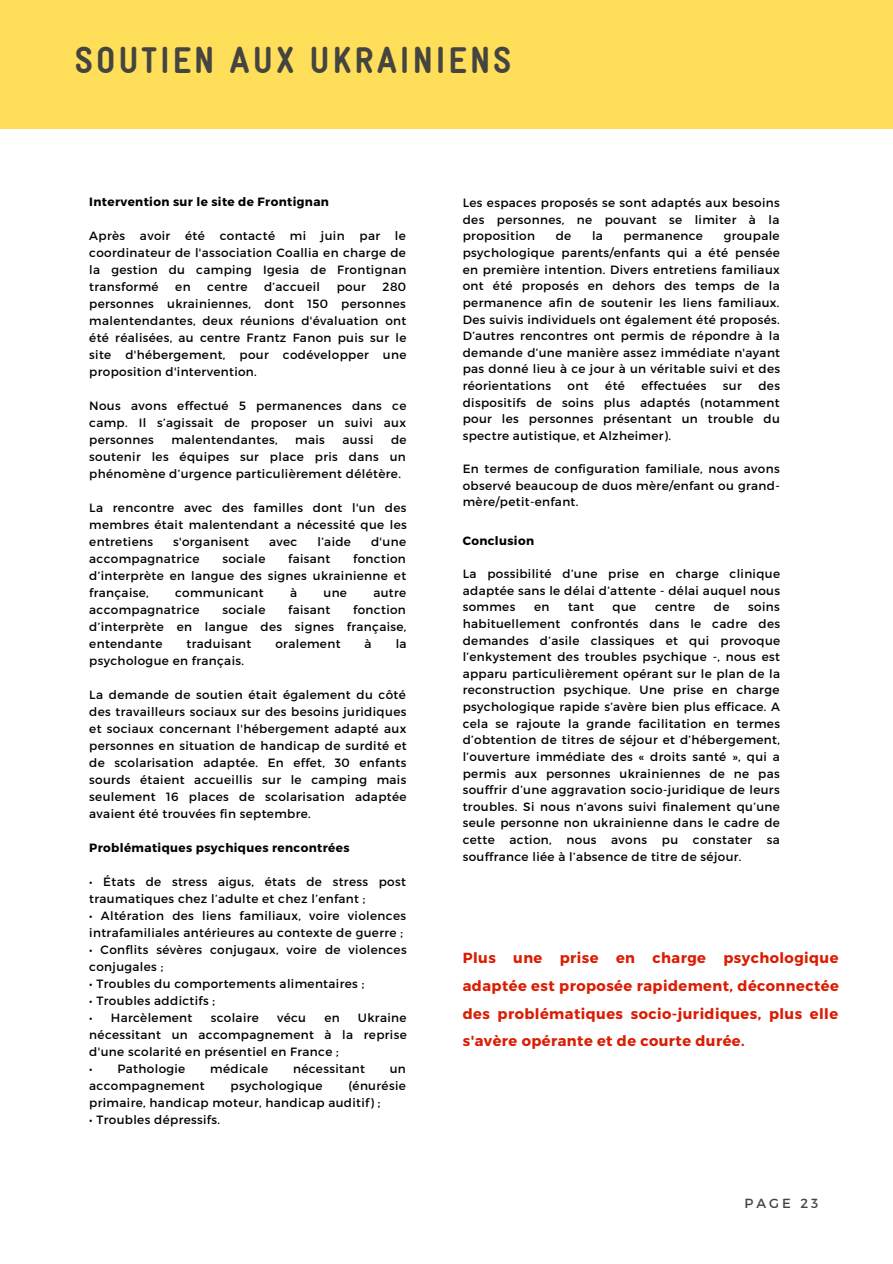
<style>
.page{position:relative;width:893px;height:1264px;background:#fff}
.page>*{position:absolute;margin:0;border:0;box-sizing:border-box;transform-origin:0 0}
.t1{font:900 condensed 37.35px "Gravur";letter-spacing:.08em;color:#444440}
.t2{font:700 14.55px/27.6px "Montserrat";letter-spacing:.03em;color:#da1d03;text-align:justify}
.t3{font:13.2px "Montserrat";letter-spacing:.23em;color:#444440}
.t4{font:12px/16.6px "Montserrat";letter-spacing:.03em;color:#000;text-align:justify}
.t5{font:700 12px "Montserrat";letter-spacing:.03em;color:#000}
</style>
<div class="page">
<div style="left:0;top:0;width:892px;height:129px;background:#ffde59"></div>
<p class="t1" style="left:75px;top:39px;width:438px">SOUTIEN AUX UKRAINIENS</p>
<p class="t5" style="left:89px;top:194px;width:241px">Intervention sur le site de Frontignan</p>
<p class="t4" style="left:89px;top:227px;width:318px">Après avoir été contacté mi juin par le coordinateur de l'association Coallia en charge de la gestion du camping Igesia de Frontignan transformé</p>
<p class="t4" style="left:175px;top:278px;width:17px">en</p>
<p class="t4" style="left:207px;top:278px;width:42px">centre</p>
<p class="t4" style="left:264px;top:278px;width:57px">d’accueil</p>
<p class="t4" style="left:337px;top:278px;width:31px">pour</p>
<p class="t4" style="left:89px;top:278px;width:319px;text-indent:293px">280 personnes ukrainiennes, dont 150 personnes malentendantes, deux réunions d'évaluation ont été réalisées, au centre Frantz Fanon puis sur le site d'hébergement, pour codévelopper une proposition d'intervention.</p>
<p class="t4" style="left:89px;top:397px;width:318px">Nous avons effectué 5 permanences dans ce camp. Il s’agissait de proposer un suivi aux personnes</p>
<p class="t4" style="left:171px;top:431px;width:108px">malentendantes,</p>
<p class="t4" style="left:295px;top:431px;width:31px">mais</p>
<p class="t4" style="left:342px;top:431px;width:32px">aussi</p>
<p class="t4" style="left:89px;top:430px;width:319px;text-indent:302px">de soutenir les équipes sur place pris dans un phénomène d’urgence particulièrement délétère.</p>
<p class="t4" style="left:89px;top:498px;width:319px">La rencontre avec des familles dont l'un des membres était malentendant a nécessité que les entretiens</p>
<p class="t4" style="left:173px;top:533px;width:77px">s'organisent</p>
<p class="t4" style="left:269px;top:533px;width:30px">avec</p>
<p class="t4" style="left:317px;top:533px;width:35px">l’aide</p>
<p class="t4" style="left:371px;top:533px;width:36px">d'une</p>
<p class="t4" style="left:89px;top:550px;width:112px">accompagnatrice</p>
<p class="t4" style="left:222px;top:550px;width:45px">sociale</p>
<p class="t4" style="left:288px;top:550px;width:44px">faisant</p>
<p class="t4" style="left:89px;top:549px;width:318px;text-indent:264px">fonction d’interprète en langue des signes ukrainienne et française,</p>
<p class="t4" style="left:175px;top:584px;width:90px">communicant</p>
<p class="t4" style="left:290px;top:584px;width:9px">à</p>
<p class="t4" style="left:323px;top:584px;width:25px">une</p>
<p class="t4" style="left:373px;top:584px;width:34px">autre</p>
<p class="t4" style="left:89px;top:600px;width:112px">accompagnatrice</p>
<p class="t4" style="left:222px;top:600px;width:45px">sociale</p>
<p class="t4" style="left:288px;top:600px;width:44px">faisant</p>
<p class="t4" style="left:89px;top:600px;width:319px;text-indent:264px">fonction d’interprète en langue des signes française, entendante</p>
<p class="t4" style="left:186px;top:634px;width:66px">traduisant</p>
<p class="t4" style="left:275px;top:634px;width:67px">oralement</p>
<p class="t4" style="left:364px;top:634px;width:9px">à</p>
<p class="t4" style="left:395px;top:634px;width:12px">la</p>
<p class="t4" style="left:89px;top:651px;width:156px">psychologue en français.</p>
<p class="t4" style="left:89px;top:685px;width:319px">La demande de soutien était également du côté des travailleurs sociaux sur des besoins juridiques et sociaux concernant l'hébergement adapté aux personnes en situation de handicap de surdité et de scolarisation adaptée. En effet, 30 enfants sourds étaient accueillis sur le camping mais seulement 16 places de scolarisation adaptée avaient été trouvées fin septembre.</p>
<p class="t5" style="left:89px;top:839px;width:262px">Problématiques psychiques rencontrées</p>
<p class="t4" style="left:89px;top:872px;width:318px">• États de stress aigus, états de stress post traumatiques chez l’adulte et chez l’enfant ;</p>
<p class="t4" style="left:89px;top:906px;width:318px">• Altération des liens familiaux, voire violences intrafamiliales antérieures au contexte de guerre ;</p>
<p class="t4" style="left:89px;top:940px;width:319px">• Conflits sévères conjugaux, voire de violences conjugales ;</p>
<p class="t4" style="left:89px;top:974px;width:276px">• Troubles du comportements alimentaires ;</p>
<p class="t4" style="left:89px;top:991px;width:127px">• Troubles addictifs ;</p>
<p class="t4" style="left:89px;top:1008px;width:105px">• Harcèlement</p>
<p class="t4" style="left:211px;top:1008px;width:50px">scolaire</p>
<p class="t4" style="left:277px;top:1008px;width:31px">vécu</p>
<p class="t4" style="left:324px;top:1008px;width:17px">en</p>
<p class="t4" style="left:89px;top:1008px;width:319px;text-indent:269px">Ukraine nécessitant un accompagnement à la reprise d'une scolarité en présentiel en France ;</p>
<p class="t4" style="left:89px;top:1059px;width:98px">• Pathologie</p>
<p class="t4" style="left:210px;top:1059px;width:60px">médicale</p>
<p class="t4" style="left:293px;top:1059px;width:73px">nécessitant</p>
<p class="t4" style="left:390px;top:1059px;width:18px">un</p>
<p class="t4" style="left:89px;top:1076px;width:117px">accompagnement</p>
<p class="t4" style="left:230px;top:1076px;width:93px">psychologique</p>
<p class="t4" style="left:89px;top:1076px;width:318px;text-indent:259px">(énurésie primaire, handicap moteur, handicap auditif) ;</p>
<p class="t4" style="left:89px;top:1110px;width:132px">• Troubles dépressifs.</p>
<p class="t4" style="left:462px;top:194px;width:318px">Les espaces proposés se sont adaptés aux besoins des personnes, ne pouvant se limiter à la proposition</p>
<p class="t4" style="left:462px;top:227px;width:319px;text-indent:261px">groupale psychologique parents/enfants qui a été pensée en première intention. Divers entretiens familiaux ont été proposés en dehors des temps de la permanence afin de soutenir les liens familiaux.<br>Des suivis individuels ont également été proposés.<br>D’autres rencontres ont permis de répondre à la demande d’une manière assez immédiate n'ayant pas donné lieu à ce jour à un véritable suivi et des réorientations</p>
<p class="t4" style="left:555px;top:227px;width:17px">de</p>
<p class="t4" style="left:592px;top:227px;width:12px">la</p>
<p class="t4" style="left:623px;top:227px;width:81px">permanence</p>
<p class="t4" style="left:567px;top:377px;width:23px">ont</p>
<p class="t4" style="left:605px;top:377px;width:21px">été</p>
<p class="t4" style="left:641px;top:377px;width:66px">effectuées</p>
<p class="t4" style="left:722px;top:377px;width:20px">sur</p>
<p class="t4" style="left:462px;top:377px;width:319px;text-indent:295px">des dispositifs de soins plus adaptés (notamment pour les personnes présentant un trouble du spectre autistique, et Alzheimer).</p>
<p class="t4" style="left:462px;top:460px;width:318px">En termes de configuration familiale, nous avons observé beaucoup de duos mère/enfant ou grand&shy;mère/petit-enfant.</p>
<p class="t5" style="left:462px;top:533px;width:73px">Conclusion</p>
<p class="t4" style="left:462px;top:565px;width:319px">La possibilité d’une prise en charge clinique adaptée sans le délai d’attente - délai auquel nous sommes</p>
<p class="t4" style="left:462px;top:598px;width:319px;text-indent:285px">soins habituellement confrontés dans le cadre des demandes d’asile classiques et qui provoque l’enkystement des troubles psychique -, nous est apparu particulièrement opérant sur le plan de la reconstruction psychique. Une prise en charge psychologique rapide s’avère bien plus efficace. A cela se rajoute la grande facilitation en termes d’obtention de titres de séjour et d’hébergement, l’ouverture immédiate des « droits santé », qui a permis aux personnes ukrainiennes de ne pas souffrir d’une aggravation socio-juridique de leurs troubles. Si nous n’avons suivi finalement qu’une seule personne non ukrainienne dans le cadre de cette action, nous avons pu constater sa souffrance liée à l’absence de titre de séjour.</p>
<p class="t4" style="left:534px;top:598px;width:17px">en</p>
<p class="t4" style="left:568px;top:598px;width:27px">tant</p>
<p class="t4" style="left:612px;top:598px;width:25px">que</p>
<p class="t4" style="left:655px;top:598px;width:42px">centre</p>
<p class="t4" style="left:713px;top:598px;width:17px">de</p>
<p class="t2" style="left:462px;top:943px;width:377px">Plus une prise en charge psychologique adaptée est proposée rapidement, déconnectée des problématiques socio-juridiques, plus elle s'avère opérante et de courte durée.</p>
<p class="t3" style="left:744px;top:1194px;width:75px">PAGE 23</p>
</div>
